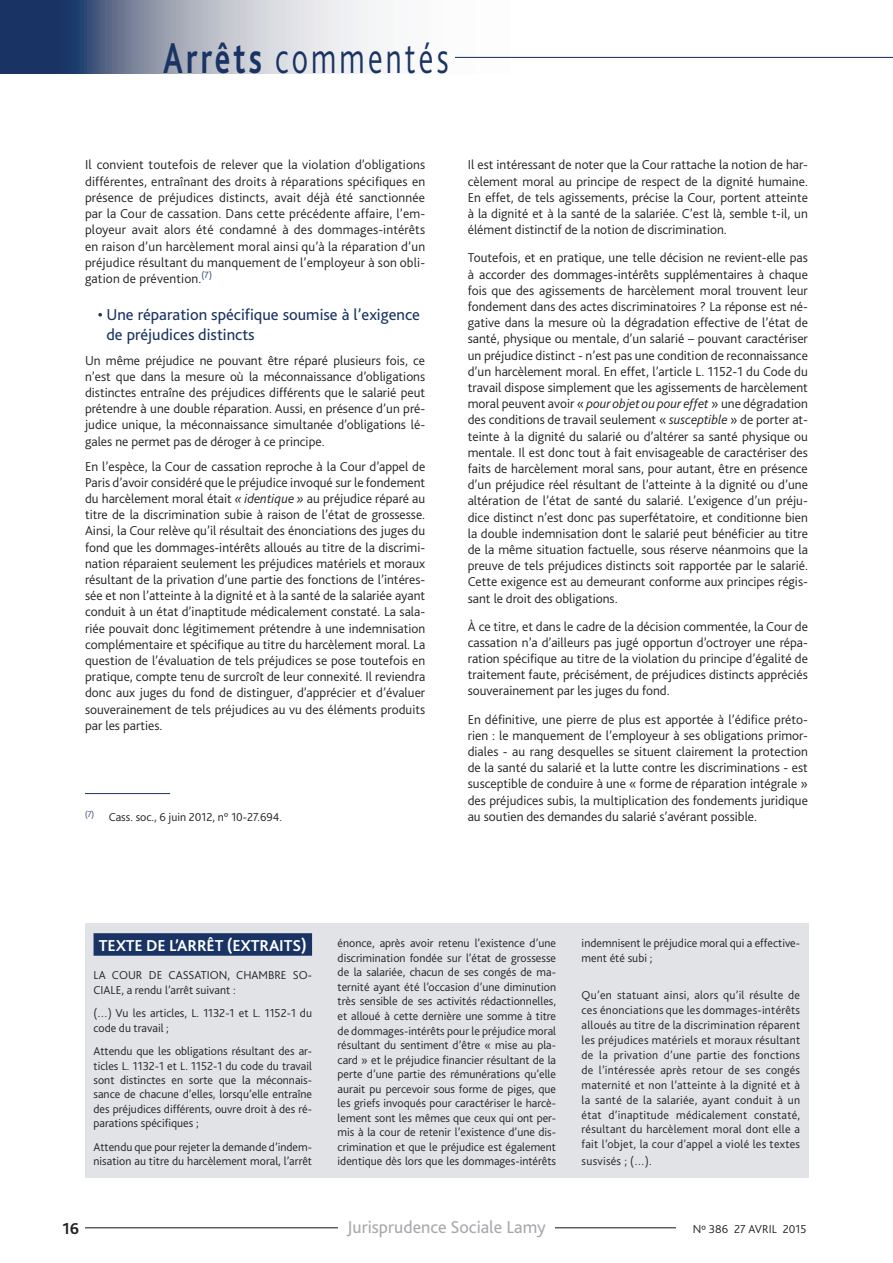
<style>
.page{position:relative;width:893px;height:1263px;background:#fff}
.page>*{position:absolute;margin:0;border:0;box-sizing:border-box;transform-origin:0 0}
.t1{font:300 45px "Bliss 2";letter-spacing:.1em;color:#193464;scale:.7 1}
.t2{font:18px "Bliss 2";color:#a8a9ad}
.t3{font:16.5px/19.8px "Bliss 2";color:#193464}
.t4{font:700 16.5px "Bliss 2";letter-spacing:-.01em;color:#fff}
.t5{font:700 16.5px "Bliss 2";color:#231f20}
.t6{font:300 13.5px/16.2px "Bliss 2";color:#231f20;text-align:justify}
.t7{font:300 12px/14.5px "Bliss 2";color:#231f20}
.s1{font-weight:700}
.s2{font-style:italic}
</style>
<div class="page">
<svg style="left:0;top:0;width:893px;height:73px"></svg>
<hr style="left:455px;top:57px;width:438px;height:1px;background:#193464">
<hr style="left:85px;top:1227px;width:682px;height:1px;background:#231f20">
<div style="left:676px;top:1220px;width:132px;height:15px;background:#fff"></div>
<div style="left:338px;top:1214px;width:217px;height:21px;background:#fff"></div>
<hr style="left:85px;top:793px;width:85px;height:1px;background:#193464">
<div style="left:85px;top:924px;width:724px;height:254px;background:#e1e3e7"></div>
<div style="left:94px;top:933px;width:218px;height:23px;background:#193464"></div>
<h1 class="t1" style="left:163px;top:30px;width:409px"><span class="s1">Arrêts</span> commentés</h1>
<p class="t6" style="left:85px;top:157px;width:342px">I l convient toutefois de relever que la violation d’obligations différentes, entraînant des droits à réparations spécifiques en présence de préjudices distincts, avait déjà été sanctionnée par la Cour de cassation. Dans cette précédente affaire, l’em&shy;ployeur avait alors été condamné à des dommages-intérêts en raison d’un harcèlement moral ainsi qu’à la réparation d’un préjudice résultant du manquement de l’employeur à son obli&shy;gation de prévention.<sup>(7)</sup></p>
<p class="t3" style="left:106px;top:304px;width:315px;text-indent:-9px">• Une réparation spécifique soumise à l’exigence de préjudices distincts</p>
<p class="t6" style="left:85px;top:352px;width:342px">Un même préjudice ne pouvant être réparé plusieurs fois, ce n’est que dans la mesure où la méconnaissance d’obligations distinctes entraîne des préjudices différents que le salarié peut prétendre à une double réparation. Aussi, en présence d’un pré&shy;judice unique, la méconnaissance simultanée d’obligations lé&shy;gales ne permet pas de déroger à ce principe.</p>
<p class="t6" style="left:85px;top:458px;width:342px">En l’espèce, la Cour de cassation reproche à la Cour d’appel de Paris d’avoir considéré que le préjudice invoqué sur le fondement du harcèlement moral était <span class="s2">« identique »</span> au préjudice réparé au titre de la discrimination subie à raison de l’état de grossesse.<br>Ainsi, la Cour relève qu’il résultait des énonciations des juges du fond que les dommages-intérêts alloués au titre de la discrimi&shy;nation réparaient seulement les préjudices matériels et moraux résultant de la privation d’une partie des fonctions de l’intéres&shy;sée et non l’atteinte à la dignité et à la santé de la salariée ayant conduit à un état d’inaptitude médicalement constaté. La sala&shy;riée pouvait donc légitimement prétendre à une indemnisation complémentaire et spécifique au titre du harcèlement moral. La question de l’évaluation de tels préjudices se pose toutefois en pratique, compte tenu de surcroît de leur connexité. I l reviendra donc aux juges du fond de distinguer, d’apprécier et d’évaluer souverainement de tels préjudices au vu des éléments produits par les parties.</p>
<p class="t7" style="left:85px;top:809px;width:198px"><sup>(7)</sup> Cass. soc., 6 juin 2012, n° 10-27.694.</p>
<p class="t6" style="left:468px;top:157px;width:342px">I l est intéressant de noter que la Cour rattache la notion de har&shy;cèlement moral au principe de respect de la dignité humaine.<br>En effet, de tels agissements, précise la Cour, portent atteinte à la dignité et à la santé de la salariée. C’est là, semble t-il, un élément distinctif de la notion de discrimination.</p>
<p class="t6" style="left:468px;top:249px;width:342px">Toutefois, et en pratique, une telle décision ne revient-elle pas à accorder des dommages-intérêts supplémentaires à chaque fois que des agissements de harcèlement moral trouvent leur fondement dans des actes discriminatoires ? La réponse est né&shy;gative dans la mesure où la dégradation effective de l’état de santé, physique ou mentale, d’un salarié – pouvant caractériser un préjudice distinct - n’est pas une condition de reconnaissance d’un harcèlement moral. En effet, l’article L. 1152-1 du Code du travail dispose simplement que les agissements de harcèlement moral peuvent avoir « <span class="s2">pour objet ou pour effet</span> » une dégradation des conditions de travail seulement « <span class="s2">susceptible</span> » de porter at&shy;teinte à la dignité du salarié ou d’altérer sa santé physique ou mentale. I l est donc tout à fait envisageable de caractériser des faits de harcèlement moral sans, pour autant, être en présence d’un préjudice réel résultant de l’atteinte à la dignité ou d’une altération de l’état de santé du salarié. L’exigence d’un préju&shy;dice distinct n’est donc pas superfétatoire, et conditionne bien la double indemnisation dont le salarié peut bénéficier au titre de la même situation factuelle, sous réserve néanmoins que la preuve de tels préjudices distincts soit rapportée par le salarié.<br>Cette exigence est au demeurant conforme aux principes régis&shy;sant le droit des obligations.</p>
<p class="t6" style="left:468px;top:618px;width:342px">À ce titre, et dans le cadre de la décision commentée, la Cour de cassation n’a d’ailleurs pas jugé opportun d’octroyer une répa&shy;ration spécifique au titre de la violation du principe d’égalité de traitement faute, précisément, de préjudices distincts appréciés souverainement par les juges du fond.</p>
<p class="t6" style="left:468px;top:711px;width:342px">En définitive, une pierre de plus est apportée à l’édifice préto&shy;rien : le manquement de l’employeur à ses obligations primor&shy;diales - au rang desquelles se situent clairement la protection de la santé du salarié et la lutte contre les discriminations - est susceptible de conduire à une « forme de réparation intégrale » des préjudices subis, la multiplication des fondements juridique au soutien des demandes du salarié s’avérant possible.</p>
<p class="t4" style="left:99px;top:936px;width:209px">TEXTE DE L’ARRÊT (EXTRAITS)</p>
<p class="t7" style="left:94px;top:968px;width:220px">LA COUR DE CASSATI ON, CHAMBRE SO-<br>CIALE, a rendu l’arrêt suivant :</p>
<p class="t7" style="left:94px;top:1006px;width:220px">(…) Vu les articles, L. 1132-1 et L. 1152-1 du code du travail ;</p>
<p class="t7" style="left:94px;top:1044px;width:220px;text-align:justify">Attendu que les obligations résultant des ar&shy;ticles L. 1132-1 et L. 1152-1 du code du travail sont distinctes en sorte que la méconnais&shy;sance de chacune d’elles, lorsqu’elle entraîne des préjudices différents, ouvre droit à des ré&shy;parations spécifiques ;</p>
<p class="t7" style="left:94px;top:1139px;width:220px">Attendu que pour rejeter la demande d’indem&shy;nisation au titre du harcèlement moral, l’arrêt</p>
<p class="t7" style="left:338px;top:936px;width:220px;text-align:justify">énonce, après avoir retenu l’existence d’une discrimination fondée sur l’état de grossesse de la salariée, chacun de ses congés de ma&shy;ternité ayant été l’occasion d’une diminution très sensible de ses activités rédactionnelles, et alloué à cette dernière une somme à titre de dommages-intérêts pour le préjudice moral résultant du sentiment d’être « mise au pla&shy;card » et le préjudice financier résultant de la perte d’une partie des rémunérations qu’elle aurait pu percevoir sous forme de piges, que les griefs invoqués pour caractériser le harcè&shy;lement sont les mêmes que ceux qui ont per&shy;mis à la cour de retenir l’existence d’une dis&shy;crimination et que le préjudice est également identique dès lors que les dommages-intérêts</p>
<p class="t7" style="left:582px;top:936px;width:220px;line-height:15px">indemnisent le préjudice moral qui a effective&shy;ment été subi ;</p>
<p class="t7" style="left:582px;top:987px;width:220px;line-height:15px;text-align:justify">Qu’en statuant ainsi, alors qu’il résulte de ces énonciations que les dommages-intérêts alloués au titre de la discrimination réparent les préjudices matériels et moraux résultant de la privation d’une partie des fonctions de l’intéressée après retour de ses congés maternité et non l’atteinte à la dignité et à la santé de la salariée, ayant conduit à un état d’inaptitude médicalement constaté, résultant du harcèlement moral dont elle a fait l’objet, la cour d’appel a violé les textes</p>
<p class="t7" style="left:582px;top:1154px;width:72px">susvisés ; (…).</p>
<p class="t5" style="left:63px;top:1218px;width:18px">16</p>
<h2 class="t2" style="left:347px;top:1216px;width:200px">Jurisprudence Sociale Lamy</h2>
<p class="t7" style="left:693px;top:1222px;width:115px">Nº 386 27 avril 2015</p>
</div>
